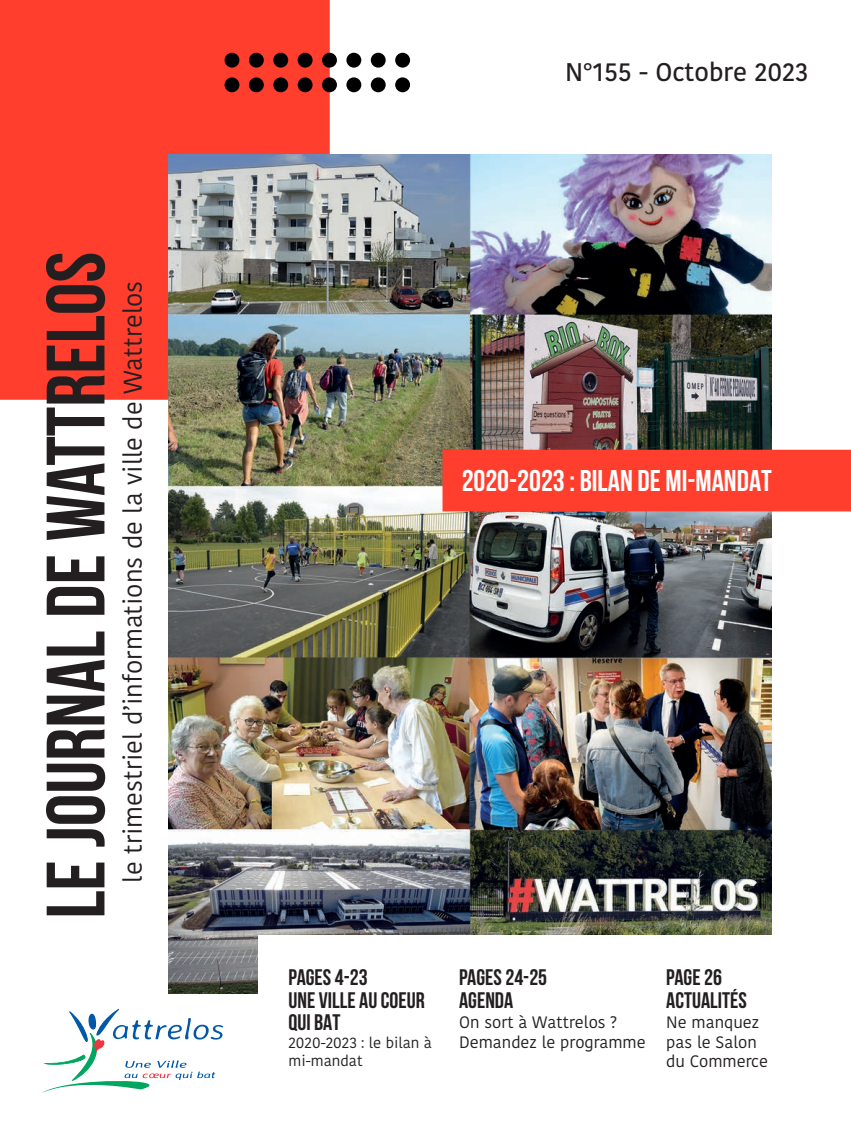
<style>
.page{position:relative;width:851px;height:1127px;background:#fff}
.page>*{position:absolute;margin:0;border:0;box-sizing:border-box;transform-origin:0 0}
.t1{font:700 82.5px "Bebas Neue";color:#231f20}
.t2{font:700 30px "Bebas Neue";color:#fff}
.t3{font:25.5px "Kohinoor Bangla";color:#231f20}
.t4{font:500 25.5px "Kohinoor Bangla";color:#231f20}
.t5{font:700 22.5px/22.5px "Bebas Neue";color:#231f20}
.t6{font:16.5px/19.8px "Kohinoor Bangla";color:#231f20}
.t7{font:15px/18px "Kohinoor Bangla";color:#231f20}
</style>
<div class="page">
<div style="left:0;top:0;width:330px;height:400px;background:#ff3e2d"></div>
<img style="left:168px;top:154px;width:603px;height:839px">
<div style="left:258px;top:935px;width:592px;height:192px;background:#fff"></div>
<div style="left:442px;top:450px;width:408px;height:61px;background:#ff3e2d"></div>
<div style="left:224px;top:53px;width:15px;height:15px;background:#000001;border-radius:50%"></div>
<div style="left:249px;top:53px;width:15px;height:15px;background:#000001;border-radius:50%"></div>
<div style="left:273px;top:53px;width:15px;height:15px;background:#000001;border-radius:50%"></div>
<div style="left:297px;top:53px;width:15px;height:15px;background:#000001;border-radius:50%"></div>
<div style="left:322px;top:53px;width:15px;height:15px;background:#000001;border-radius:50%"></div>
<div style="left:346px;top:53px;width:15px;height:15px;background:#000001;border-radius:50%"></div>
<div style="left:371px;top:53px;width:14px;height:15px;background:#000001;border-radius:50%"></div>
<div style="left:395px;top:53px;width:15px;height:15px;background:#000001;border-radius:50%"></div>
<div style="left:224px;top:77px;width:15px;height:15px;background:#000001;border-radius:50%"></div>
<div style="left:249px;top:77px;width:15px;height:15px;background:#000001;border-radius:50%"></div>
<div style="left:273px;top:77px;width:15px;height:15px;background:#000001;border-radius:50%"></div>
<div style="left:297px;top:77px;width:15px;height:15px;background:#000001;border-radius:50%"></div>
<div style="left:322px;top:77px;width:15px;height:15px;background:#000001;border-radius:50%"></div>
<div style="left:346px;top:77px;width:15px;height:15px;background:#000001;border-radius:50%"></div>
<div style="left:371px;top:77px;width:14px;height:15px;background:#000001;border-radius:50%"></div>
<div style="left:395px;top:77px;width:15px;height:15px;background:#000001;border-radius:50%"></div>
<svg style="left:42px;top:1009px;width:181px;height:84px"></svg>
<p class="t1" style="left:31px;top:918px;width:668px;rotate:-90deg">LE JOURNAL DE WATTRELOS</p>
<p class="t3" style="left:113px;top:882px;width:603px;rotate:-90deg">le trimestriel d’informations de la ville de Wattrelos</p>
<p class="t4" style="left:565px;top:51px;width:245px">N°155 - Octobre 2023</p>
<p class="t2" style="left:461px;top:464px;width:312px">2020-2023 : BILAN DE MI-MANDAT</p>
<p class="t5" style="left:288px;top:966px;width:81px">PAGES 4-23</p>
<p class="t5" style="left:288px;top:988px;width:138px">UNE VILLE AU COEUR<br>QUI BAT</p>
<p class="t7" style="left:288px;top:1034px;width:145px">2020-2023 : le bilan à mi-mandat</p>
<p class="t5" style="left:459px;top:966px;width:89px">PAGES 24-25</p>
<p class="t5" style="left:459px;top:988px;width:56px">AGENDA</p>
<p class="t6" style="left:459px;top:1012px;width:159px">On sort à Wattrelos ?</p>
<p class="t6" style="left:459px;top:1031px;width:188px">Demandez le programme</p>
<p class="t5" style="left:666px;top:966px;width:57px">PAGE 26</p>
<p class="t5" style="left:666px;top:988px;width:82px">ACTUALITÉS</p>
<p class="t6" style="left:666px;top:1012px;width:94px">Ne manquez pas le Salon</p>
<p class="t6" style="left:666px;top:1051px;width:103px">du Commerce</p>
</div>
